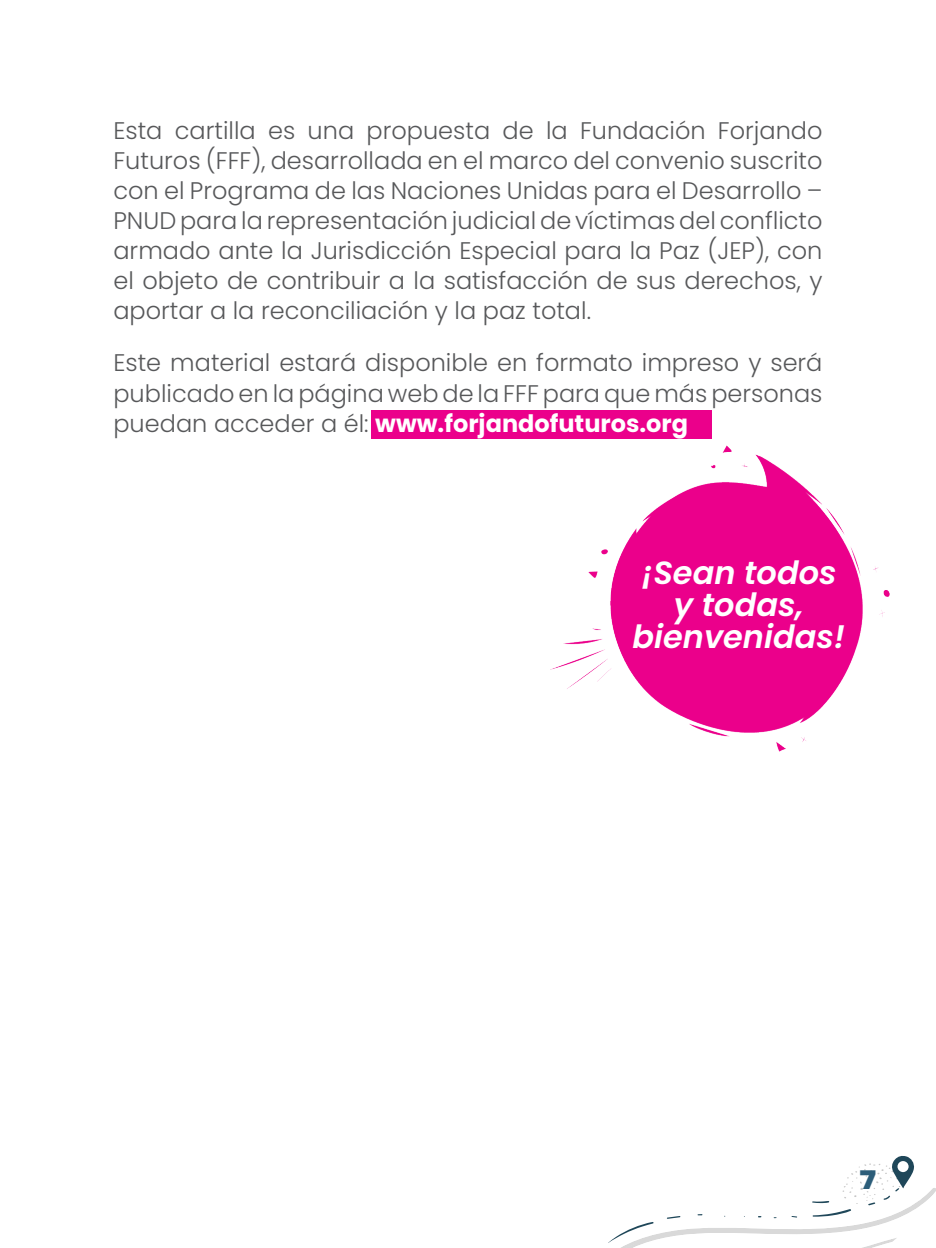
<style>
.page{position:relative;width:936px;height:1248px;background:#fff}
.page>*{position:absolute;margin:0;border:0;box-sizing:border-box;transform-origin:0 0}
.t1{font:italic 600 32px/32px "Poppins";color:#fff;text-align:center}
.t2{font:900 28px "Proxima Nova";color:#2c5d79}
.t3{font:300 24px/30px "Poppins";color:#57585a;text-align:justify}
.s1{font-weight:700;color:#fff}
</style>
<div class="page">
<svg style="left:608px;top:1156px;width:327px;height:91px"></svg>
<img style="left:550px;top:445px;width:339px;height:306px">
<div style="left:371px;top:410px;width:340px;height:28px;background:#eb008b"></div>
<p class="t3" style="left:113px;top:115px;width:710px">Esta cartilla es una propuesta de la Fundación Forjando Futuros (FFF), desarrollada en el marco del convenio suscrito con el Programa de las Naciones Unidas para el Desarrollo – PNUD para la representación judicial de víctimas del conflicto armado ante la Jurisdicción Especial para la Paz (JEP), con el objeto de contribuir a la satisfacción de sus derechos, y aportar a la reconciliación y la paz total.</p>
<p class="t3" style="left:113px;top:348px;width:710px">Este material estará disponible en formato impreso y será publicado en la página web de la FFF para que más personas puedan acceder a él: <span class="s1">www.forjandofuturos.org</span></p>
<p class="t1" style="left:641px;top:556px;width:197px">¡Sean todos</p>
<p class="t1" style="left:632px;top:588px;width:214px">y todas, bienvenidas!</p>
<p class="t2" style="left:859px;top:1163px;width:18px">7</p>
</div>
